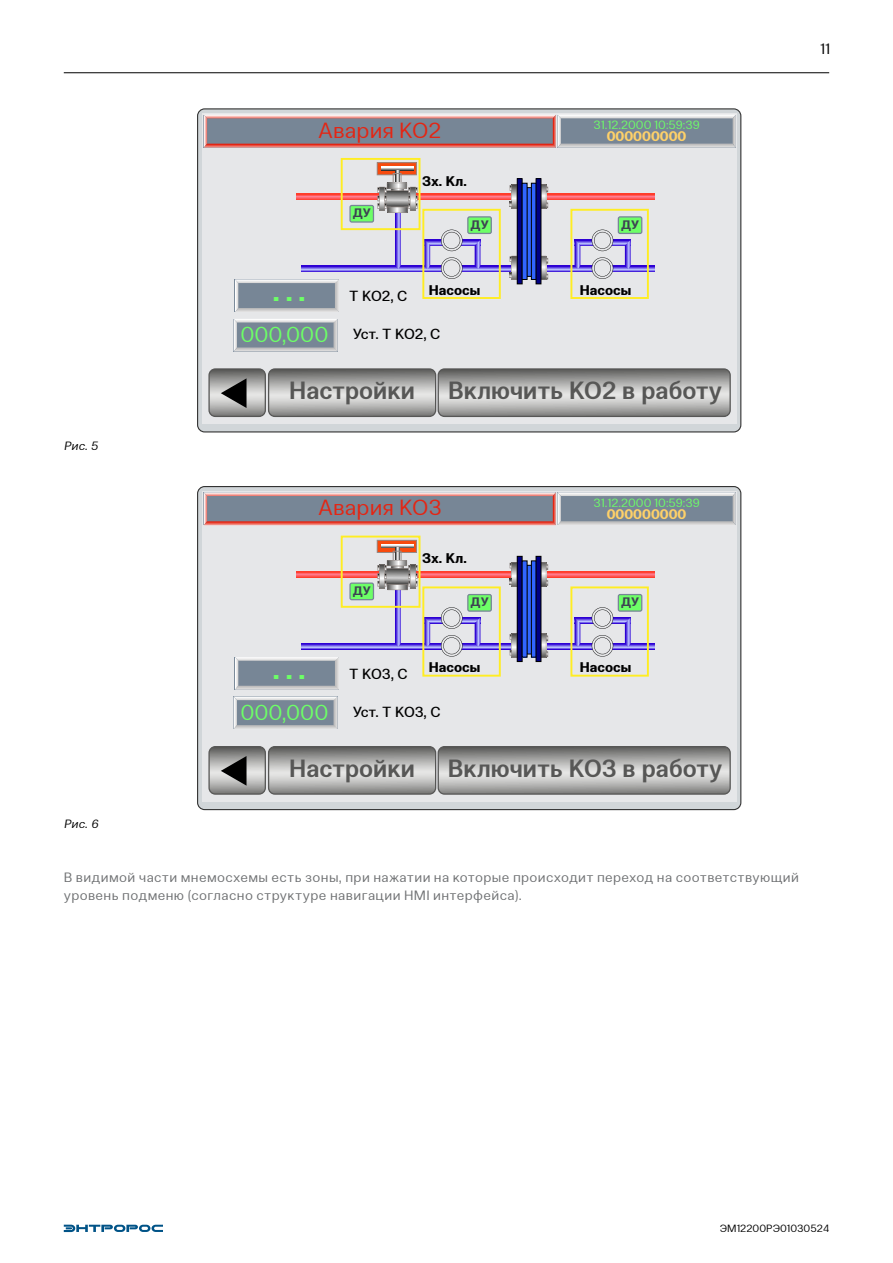
<style>
.page{position:relative;width:893px;height:1263px;background:#fff}
.page>*{position:absolute;margin:0;border:0;box-sizing:border-box;transform-origin:0 0}
.t1{font:600 24.9px "Clinica Pro";color:#575756}
.t2{font:900 24.9px "Clinica Pro";color:#6dff67}
.t3{font:21.9px "Clinica Pro";color:#e42513}
.t4{font:15px "Clinica Pro";color:#000}
.t5{font:500 14.7px "Clinica Pro";letter-spacing:-.03em;color:#000}
.t6{font:700 13.95px "Clinica Pro";color:#000}
.t7{font:700 13.95px "Clinica Pro";color:#ffd169}
.t8{font:13.5px/18px "Clinica Pro";letter-spacing:.025em;color:#6e7072}
.t9{font:700 12.3px "Clinica Pro";color:#3d4252}
.t10{font:12px "Clinica Pro";color:#6dff67}
.t11{font:italic 12px "Clinica Pro";color:#000}
.t12{font:10.5px "Clinica Pro";color:#000}
.s1{font-weight:400;font-size:21.75px;color:#6dff67}
</style>
<div class="page">
<hr style="left:64px;top:72px;width:765px;height:1px;background:#000">
<svg style="left:64px;top:1225px;width:99px;height:7px"></svg>
<div style="left:198px;top:109px;width:543px;height:323px;background:#d1d6d9;border-radius:7px"></div>
<div style="left:203px;top:113px;width:534px;height:311px;background:#e6e7e9"></div>
<svg style="left:296px;top:194px;width:359px;height:6px"></svg>
<svg style="left:302px;top:266px;width:353px;height:6px"></svg>
<svg style="left:430px;top:240px;width:45px;height:6px"></svg>
<svg style="left:425px;top:240px;width:5px;height:29px"></svg>
<svg style="left:475px;top:240px;width:5px;height:29px"></svg>
<svg style="left:580px;top:240px;width:45px;height:6px"></svg>
<svg style="left:574px;top:240px;width:6px;height:29px"></svg>
<svg style="left:625px;top:240px;width:6px;height:29px"></svg>
<svg style="left:377px;top:162px;width:40px;height:107px"></svg>
<div style="left:350px;top:205px;width:23px;height:17px;background:#6dff67;border-radius:2px"></div>
<div style="left:349px;top:205px;width:25px;height:18px;border:1px solid #778696;border-radius:2px"></div>
<div style="left:468px;top:217px;width:23px;height:16px;background:#6dff67;border-radius:2px"></div>
<div style="left:467px;top:216px;width:25px;height:18px;border:1px solid #778696;border-radius:2px"></div>
<div style="left:618px;top:217px;width:24px;height:16px;background:#6dff67;border-radius:2px"></div>
<div style="left:618px;top:216px;width:24px;height:18px;border:1px solid #778696;border-radius:2px"></div>
<svg style="left:441px;top:230px;width:21px;height:21px"></svg>
<svg style="left:441px;top:257px;width:21px;height:22px"></svg>
<svg style="left:592px;top:230px;width:21px;height:21px"></svg>
<svg style="left:592px;top:257px;width:21px;height:22px"></svg>
<svg style="left:204px;top:115px;width:532px;height:33px"></svg>
<svg style="left:510px;top:185px;width:7px;height:24px"></svg>
<svg style="left:541px;top:185px;width:7px;height:24px"></svg>
<svg style="left:510px;top:256px;width:7px;height:24px"></svg>
<svg style="left:541px;top:256px;width:7px;height:24px"></svg>
<svg style="left:527px;top:188px;width:5px;height:88px"></svg>
<div style="left:531px;top:183px;width:5px;height:96px;background:#3165ff"></div>
<div style="left:531px;top:183px;width:6px;height:97px;border:1px solid #000"></div>
<div style="left:536px;top:179px;width:5px;height:105px;background:#000084"></div>
<div style="left:536px;top:178px;width:5px;height:106px;border:1px solid #000"></div>
<div style="left:517px;top:179px;width:5px;height:105px;background:#000084"></div>
<div style="left:517px;top:178px;width:5px;height:106px;border:1px solid #000"></div>
<div style="left:522px;top:183px;width:5px;height:96px;background:#3165ff"></div>
<div style="left:341px;top:158px;width:79px;height:72px;border:2px solid #ffed23"></div>
<div style="left:422px;top:209px;width:79px;height:90px;border:2px solid #ffed23"></div>
<div style="left:570px;top:209px;width:79px;height:90px;border:2px solid #ffed23"></div>
<svg style="left:234px;top:319px;width:104px;height:32px"></svg>
<svg style="left:235px;top:279px;width:104px;height:33px"></svg>
<div style="left:438px;top:368px;width:293px;height:49px;border:1px solid #575756;border-radius:6px"></div>
<div style="left:268px;top:368px;width:168px;height:49px;border:1px solid #575756;border-radius:6px"></div>
<div style="left:208px;top:368px;width:58px;height:49px;border:1px solid #575756;border-radius:6px"></div>
<svg style="left:209px;top:369px;width:521px;height:47px"></svg>
<div style="left:198px;top:487px;width:543px;height:322px;background:#d1d6d9;border-radius:7px"></div>
<div style="left:203px;top:491px;width:534px;height:311px;background:#e6e7e9"></div>
<svg style="left:296px;top:572px;width:359px;height:5px"></svg>
<svg style="left:302px;top:643px;width:353px;height:6px"></svg>
<svg style="left:430px;top:617px;width:45px;height:6px"></svg>
<svg style="left:425px;top:617px;width:5px;height:30px"></svg>
<svg style="left:475px;top:617px;width:5px;height:30px"></svg>
<svg style="left:580px;top:617px;width:45px;height:6px"></svg>
<svg style="left:574px;top:617px;width:6px;height:30px"></svg>
<svg style="left:625px;top:617px;width:6px;height:30px"></svg>
<svg style="left:377px;top:540px;width:40px;height:107px"></svg>
<div style="left:350px;top:583px;width:23px;height:17px;background:#6dff67;border-radius:2px"></div>
<div style="left:349px;top:582px;width:25px;height:18px;border:1px solid #778696;border-radius:2px"></div>
<div style="left:468px;top:594px;width:23px;height:17px;background:#6dff67;border-radius:2px"></div>
<div style="left:467px;top:594px;width:25px;height:18px;border:1px solid #778696;border-radius:2px"></div>
<div style="left:618px;top:594px;width:24px;height:17px;background:#6dff67;border-radius:2px"></div>
<div style="left:618px;top:594px;width:24px;height:18px;border:1px solid #778696;border-radius:2px"></div>
<svg style="left:441px;top:607px;width:21px;height:22px"></svg>
<svg style="left:441px;top:635px;width:21px;height:22px"></svg>
<svg style="left:592px;top:607px;width:21px;height:22px"></svg>
<svg style="left:592px;top:635px;width:21px;height:22px"></svg>
<svg style="left:204px;top:492px;width:532px;height:33px"></svg>
<svg style="left:510px;top:562px;width:7px;height:24px"></svg>
<svg style="left:541px;top:562px;width:7px;height:24px"></svg>
<svg style="left:510px;top:633px;width:7px;height:25px"></svg>
<svg style="left:541px;top:633px;width:7px;height:25px"></svg>
<svg style="left:527px;top:565px;width:5px;height:89px"></svg>
<div style="left:531px;top:561px;width:5px;height:96px;background:#3165ff"></div>
<div style="left:531px;top:560px;width:6px;height:97px;border:1px solid #000"></div>
<div style="left:536px;top:556px;width:5px;height:105px;background:#000084"></div>
<div style="left:536px;top:556px;width:5px;height:106px;border:1px solid #000"></div>
<div style="left:517px;top:556px;width:5px;height:105px;background:#000084"></div>
<div style="left:517px;top:556px;width:5px;height:106px;border:1px solid #000"></div>
<div style="left:522px;top:561px;width:5px;height:96px;background:#3165ff"></div>
<div style="left:341px;top:536px;width:79px;height:72px;border:2px solid #ffed23"></div>
<div style="left:422px;top:586px;width:79px;height:91px;border:2px solid #ffed23"></div>
<div style="left:570px;top:586px;width:79px;height:91px;border:2px solid #ffed23"></div>
<svg style="left:234px;top:696px;width:104px;height:33px"></svg>
<svg style="left:235px;top:657px;width:104px;height:33px"></svg>
<div style="left:438px;top:746px;width:293px;height:49px;border:1px solid #575756;border-radius:6px"></div>
<div style="left:268px;top:746px;width:168px;height:49px;border:1px solid #575756;border-radius:6px"></div>
<div style="left:208px;top:746px;width:58px;height:49px;border:1px solid #575756;border-radius:6px"></div>
<svg style="left:209px;top:747px;width:521px;height:47px"></svg>
<p class="t4" style="left:820px;top:40px;width:12px">11</p>
<h2 class="t3" style="left:318px;top:117px;width:125px">Авария КО2</h2>
<p class="t10" style="left:593px;top:118px;width:108px">31.12.2000 10:59:39</p>
<p class="t7" style="left:607px;top:128px;width:81px">000000000</p>
<p class="t9" style="left:353px;top:206px;width:20px">ДУ</p>
<p class="t6" style="left:422px;top:173px;width:46px">Зx. Кл.</p>
<p class="t9" style="left:471px;top:217px;width:20px">ДУ</p>
<p class="t9" style="left:621px;top:217px;width:20px">ДУ</p>
<p class="t6" style="left:429px;top:281px;width:53px">Насосы</p>
<p class="t6" style="left:580px;top:281px;width:53px">Насосы</p>
<p class="t5" style="left:240px;top:325px;width:202px"><span class="s1">000,000</span> Уст. Т КО2, С</p>
<h1 class="t2" style="left:273px;top:283px;width:33px">· · ·</h1>
<p class="t5" style="left:349px;top:287px;width:60px">Т КО2, С</p>
<p class="t11" style="left:64px;top:439px;width:35px">Рис. 5</p>
<p class="t11" style="left:64px;top:817px;width:35px">Рис. 6</p>
<h1 class="t1" style="left:289px;top:376px;width:127px">Настройки</h1>
<h1 class="t1" style="left:448px;top:376px;width:276px">Включить КО2 в работу</h1>
<h2 class="t3" style="left:318px;top:495px;width:125px">Авария КО3</h2>
<p class="t10" style="left:593px;top:496px;width:108px">31.12.2000 10:59:39</p>
<p class="t7" style="left:607px;top:506px;width:81px">000000000</p>
<p class="t9" style="left:353px;top:584px;width:20px">ДУ</p>
<p class="t6" style="left:422px;top:550px;width:46px">Зx. Кл.</p>
<p class="t9" style="left:471px;top:595px;width:20px">ДУ</p>
<p class="t9" style="left:621px;top:595px;width:20px">ДУ</p>
<p class="t6" style="left:429px;top:659px;width:53px">Насосы</p>
<p class="t6" style="left:580px;top:659px;width:53px">Насосы</p>
<p class="t5" style="left:240px;top:703px;width:202px"><span class="s1">000,000</span> Уст. Т КО3, С</p>
<h1 class="t2" style="left:273px;top:660px;width:33px">· · ·</h1>
<p class="t5" style="left:349px;top:665px;width:60px">Т КО3, С</p>
<h1 class="t1" style="left:289px;top:754px;width:127px">Настройки</h1>
<h1 class="t1" style="left:448px;top:754px;width:276px">Включить КО3 в работу</h1>
<p class="t8" style="left:64px;top:868px;width:737px">В видимой части мнемосхемы есть зоны, при нажатии на которые происходит переход на соответствующий уровень подменю (согласно структуре навигации HMI интерфейса).</p>
<p class="t12" style="left:720px;top:1222px;width:111px">ЭМ12200РЭ01030524</p>
</div>
